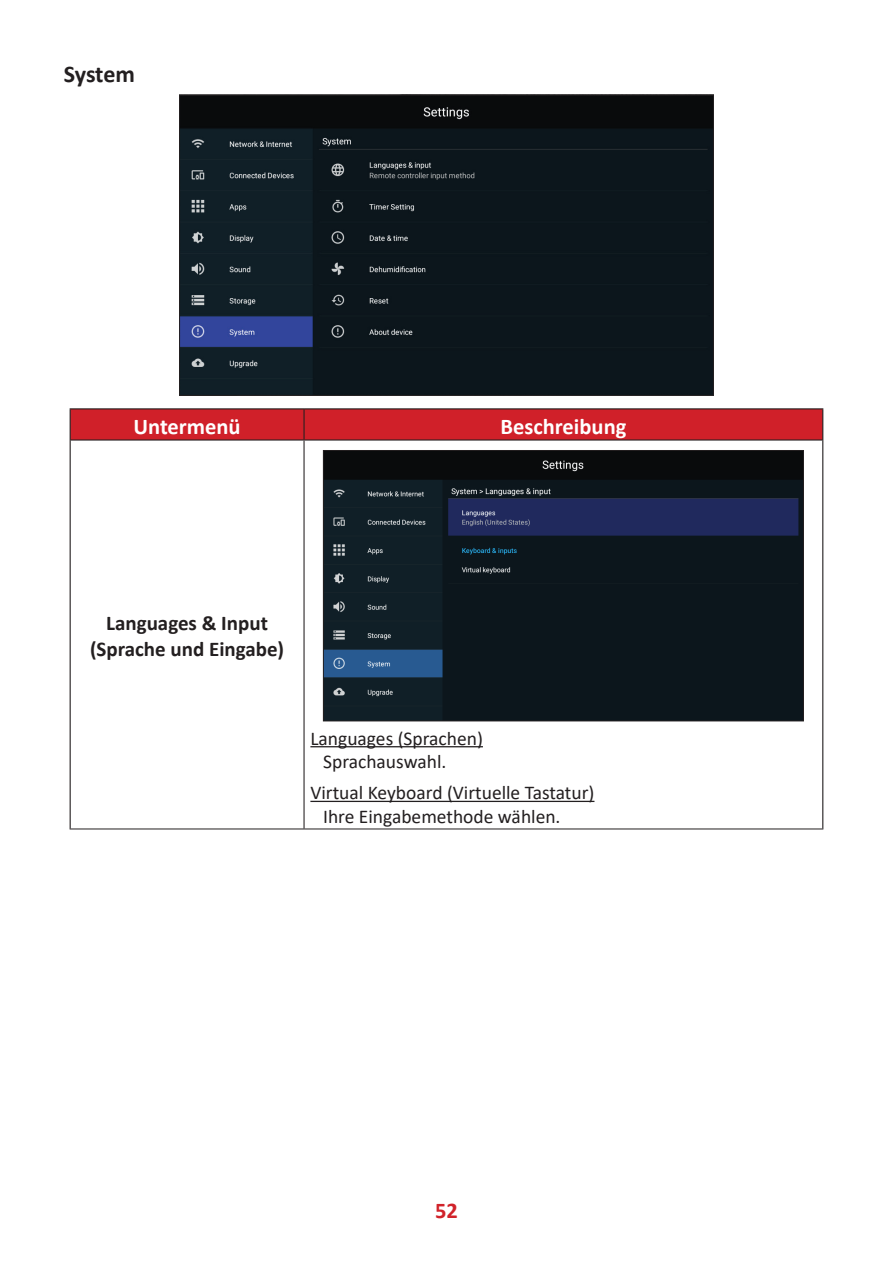
<style>
.page{position:relative;width:893px;height:1263px;background:#fff}
.page>*{position:absolute;margin:0;border:0;box-sizing:border-box;transform-origin:0 0}
.t1{font:700 24px "Calibri";letter-spacing:-.01em;color:#231f20}
.t2{font:700 22.5px "Calibri";color:#fff}
.t3{font:700 22.5px "Calibri";color:#d1232a}
.t4{font:700 21px/25.2px "Calibri";color:#231f20;text-align:center}
.t5{font:19.5px/23.4px "Calibri";color:#231f20}
</style>
<div class="page">
<img style="left:181px;top:97px;width:531px;height:297px">
<div style="left:179px;top:95px;width:535px;height:301px;border:1px solid #231f20"></div>
<div style="left:71px;top:409px;width:751px;height:30px;background:#d02029"></div>
<hr style="left:70px;top:408px;width:234px;height:1px;background:#231f20">
<hr style="left:70px;top:409px;width:1px;height:31px;background:#231f20">
<hr style="left:304px;top:408px;width:519px;height:1px;background:#231f20">
<hr style="left:822px;top:409px;width:1px;height:31px;background:#231f20">
<hr style="left:70px;top:440px;width:1px;height:388px;background:#231f20">
<hr style="left:822px;top:440px;width:1px;height:388px;background:#231f20">
<hr style="left:303px;top:409px;width:2px;height:30px;background:#231f20">
<hr style="left:71px;top:439px;width:233px;height:1px;background:#231f20">
<hr style="left:304px;top:439px;width:518px;height:1px;background:#231f20">
<hr style="left:303px;top:441px;width:2px;height:387px;background:#231f20">
<hr style="left:70px;top:828px;width:234px;height:1px;background:#231f20">
<hr style="left:304px;top:828px;width:519px;height:1px;background:#231f20">
<hr style="left:310px;top:746px;width:173px;height:1px;background:#231f20">
<hr style="left:310px;top:801px;width:284px;height:1px;background:#231f20">
<img style="left:325px;top:452px;width:477px;height:267px">
<div style="left:323px;top:450px;width:481px;height:271px;border:1px solid #231f20"></div>
<p class="t1" style="left:64px;top:57px;width:73px">System</p>
<p class="t2" style="left:133px;top:410px;width:109px">Untermenü</p>
<p class="t2" style="left:500px;top:410px;width:127px">Beschreibung</p>
<p class="t4" style="left:90px;top:611px;width:196px">Languages &amp; Input (Sprache und Eingabe)</p>
<p class="t5" style="left:323px;top:726px;width:161px;text-indent:-13px">Languages (Sprachen)<br>Sprachauswahl.</p>
<p class="t5" style="left:323px;top:780px;width:273px;text-indent:-13px">Virtual Keyboard (Virtuelle Tastatur)<br>Ihre Eingabemethode wählen.</p>
<p class="t3" style="left:435px;top:1194px;width:24px">52</p>
</div>
